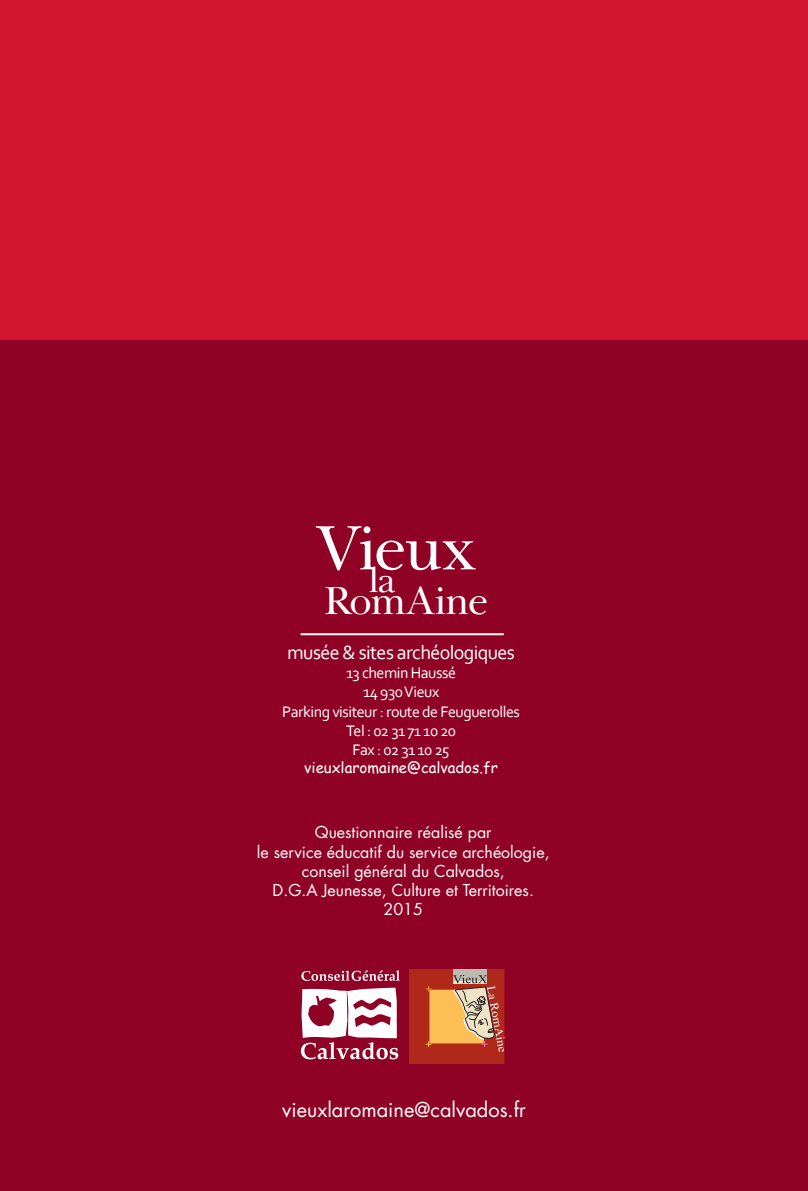
<style>
.page{position:relative;width:808px;height:1191px;background:#d11530}
.page>*{position:absolute;margin:0;border:0;box-sizing:border-box;transform-origin:0 0}
.t1{font:64px "Baskerville Cyr LT Std Upright";letter-spacing:-.03em;color:#fff}
.t2{font:40px "Baskerville Cyr LT Std Upright";letter-spacing:-.03em;color:#fff}
.t3{font:36px "Baskerville Cyr LT Std Upright";color:#fff}
.t4{font:20px "Futura Std";color:#fff}
.t5{font:20px "Corbel";letter-spacing:-.03em;color:#fff}
.t6{font:16px "Futura Std";color:#fff}
.t7{font:16px "Corbel";letter-spacing:-.03em;color:#fff}
.t8{font:15px "Comic Sans MS";color:#fff}
</style>
<div class="page">
<div style="left:0;top:340px;width:808px;height:851px;background:#900126"></div>
<hr style="left:301px;top:633px;width:203px;height:2px;background:#fff">
<div style="left:410px;top:969px;width:94px;height:95px;border:21px solid #b0281a"></div>
<div style="left:454px;top:969px;width:33px;height:13px;background:#bbbbb1"></div>
<svg style="left:426px;top:974px;width:79px;height:78px;background:#cc8256"></svg>
<svg style="left:301px;top:970px;width:99px;height:11px"></svg>
<svg style="left:301px;top:987px;width:97px;height:72px"></svg>
<p class="t1" style="left:314px;top:512px;width:165px">Vieux</p>
<p class="t3" style="left:369px;top:560px;width:28px">la</p>
<p class="t2" style="left:323px;top:578px;width:166px">RomAine</p>
<p class="t5" style="left:287px;top:640px;width:229px">musée &amp; sites archéologiques</p>
<p class="t7" style="left:346px;top:663px;width:111px">13 chemin Haussé</p>
<p class="t7" style="left:363px;top:682px;width:78px">14 930 Vieux</p>
<p class="t7" style="left:282px;top:701px;width:239px">Parking visiteur : route de Feuguerolles</p>
<p class="t7" style="left:346px;top:720px;width:111px">Tel : 02 31 71 10 20</p>
<p class="t7" style="left:353px;top:740px;width:98px">Fax : 02 31 10 25</p>
<p class="t8" style="left:304px;top:756px;width:195px">vieuxlaromaine@calvados.fr</p>
<p class="t6" style="left:315px;top:822px;width:178px">Questionnaire réalisé par</p>
<p class="t6" style="left:257px;top:841px;width:294px">le service éducatif du service archéologie,</p>
<p class="t6" style="left:302px;top:860px;width:204px">conseil général du Calvados,</p>
<p class="t6" style="left:273px;top:880px;width:263px">D.G.A Jeunesse, Culture et Territoires.</p>
<p class="t6" style="left:384px;top:899px;width:41px">2015</p>
<p class="t4" style="left:282px;top:1097px;width:245px">vieuxlaromaine@calvados.fr</p>
</div>
